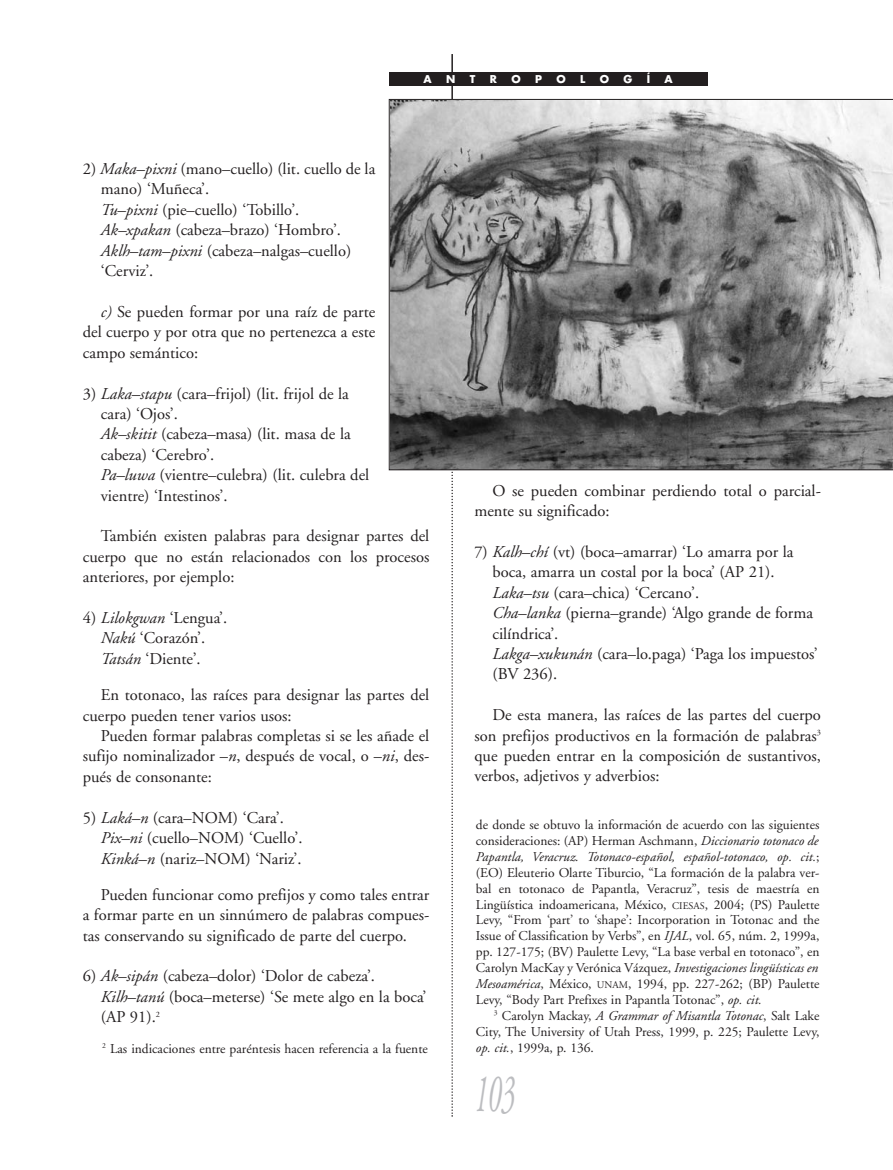
<style>
.page{position:relative;width:893px;height:1170px;background:#fff}
.page>*{position:absolute;margin:0;border:0;box-sizing:border-box;transform-origin:0 0}
.t1{font:italic 54px "Adobe Garamond";color:#bcbdc0;scale:.5 1}
.t2{font:16.5px/20.4px "Adobe Garamond";color:#231f20}
.t3{font:13.5px/15.9px "Adobe Garamond";color:#231f20;text-align:justify}
.t4{font:700 10.5px "Futura";color:#fff}
.s1{font-style:italic}
.s2{font-size:10.2px}
</style>
<div class="page">
<hr style="left:451px;top:54px;width:2px;height:306px;background:#231f20">
<svg style="left:451px;top:470px;width:2px;height:646px"></svg>
<div style="left:389px;top:72px;width:318px;height:14px;background:#231f20"></div>
<svg style="left:389px;top:99px;width:504px;height:371px;background:#8b8b8b"></svg>
<p class="t4" style="left:424px;top:74px;width:10px">A</p>
<p class="t4" style="left:446px;top:74px;width:11px">N</p>
<p class="t4" style="left:470px;top:74px;width:7px">T</p>
<p class="t4" style="left:490px;top:74px;width:9px">R</p>
<p class="t4" style="left:511px;top:74px;width:11px">O</p>
<p class="t4" style="left:535px;top:74px;width:8px">P</p>
<p class="t4" style="left:556px;top:74px;width:11px">O</p>
<p class="t4" style="left:580px;top:74px;width:7px">L</p>
<p class="t4" style="left:600px;top:74px;width:11px">O</p>
<p class="t4" style="left:623px;top:74px;width:10px">G</p>
<p class="t4" style="left:647px;top:74px;width:5px">Í</p>
<p class="t4" style="left:664px;top:74px;width:10px">A</p>
<p class="t2" style="left:101px;top:160px;width:276px;text-indent:-18px">2) <span class="s1">Maka–pixni</span> (mano–cuello) (lit. cuello de la mano) ‘Muñeca’.<br><span class="s1">Tu–pixni</span> (pie–cuello) ‘Tobillo’.<br><span class="s1">Ak–xpakan</span> (cabeza–brazo) ‘Hombro’.<br><span class="s1">Aklh–tam–pixni</span> (cabeza–nalgas–cuello) ‘Cerviz’.</p>
<p class="t2" style="left:83px;top:303px;width:294px;text-align:justify;text-indent:18px"><span class="s1">c)</span> Se pueden formar por una raíz de parte del cuerpo y por otra que no pertenezca a este campo semántico:</p>
<p class="t2" style="left:101px;top:384px;width:270px;text-indent:-18px">3) <span class="s1">Laka–stapu</span> (cara–frijol) (lit. frijol de la cara) ‘Ojos’.<br><span class="s1">Ak–skitit</span> (cabeza–masa) (lit. masa de la cabeza) ‘Cerebro’.<br><span class="s1">Pa–luwa</span> (vientre–culebra) (lit. culebra del vientre) ‘Intestinos’.</p>
<p class="t2" style="left:83px;top:527px;width:348px;text-align:justify;text-indent:18px">También existen palabras para designar partes del cuerpo que no están relacionados con los procesos anteriores, por ejemplo:</p>
<p class="t2" style="left:83px;top:609px;width:146px;text-align:center">4) <span class="s1">Lilokgwan</span> ‘Lengua’.<br><span class="s1">Nakú</span> ‘Corazón’.<br><span class="s1">Tatsán</span> ‘Diente’.</p>
<p class="t2" style="left:83px;top:686px;width:348px;text-indent:18px">En totonaco, las raíces para designar las partes del cuerpo pueden tener varios usos:</p>
<p class="t2" style="left:83px;top:727px;width:348px;text-align:justify;text-indent:18px">Pueden formar palabras completas si se les añade el sufijo nominalizador –<span class="s1">n</span>, después de vocal, o –<span class="s1">ni</span>, des&shy;pués de consonante:</p>
<p class="t2" style="left:101px;top:808px;width:203px;text-indent:-18px">5) <span class="s1">Laká–n</span> (cara–NOM) ‘Cara’.<br><span class="s1">Pix–ni</span> (cuello–NOM) ‘Cuello’.<br><span class="s1">Kinká–n</span> (nariz–NOM) ‘Nariz’.</p>
<p class="t2" style="left:83px;top:885px;width:348px;text-align:justify;text-indent:18px">Pueden funcionar como prefijos y como tales entrar a formar parte en un sinnúmero de palabras compues&shy;tas conservando su significado de parte del cuerpo.</p>
<p class="t2" style="left:101px;top:967px;width:327px;text-indent:-18px">6) <span class="s1">Ak–sipán</span> (cabeza–dolor) ‘Dolor de cabeza’.<br><span class="s1">Kilh–tanú</span> (boca–meterse) ‘Se mete algo en la boca’ (AP 91).<sup>2</sup></p>
<p class="t3" style="left:102px;top:1042px;width:327px"><sup>2</sup> Las indicaciones entre paréntesis hacen referencia a la fuente</p>
<p class="t2" style="left:474px;top:481px;width:348px;text-indent:18px">O se pueden combinar perdiendo total o parcial&shy;mente su significado:</p>
<p class="t2" style="left:492px;top:543px;width:327px;text-indent:-18px">7) <span class="s1">Kalh–chí</span> (vt) (boca–amarrar) ‘Lo amarra por la boca, amarra un costal por la boca’ (AP 21).<br><span class="s1">Laka–tsu</span> (cara–chica) ‘Cercano’.<br><span class="s1">Cha–lanka</span> (pierna–grande) ‘Algo grande de forma cilíndrica’.<br><span class="s1">Lakga–xukunán</span> (cara–lo.paga) ‘Paga los impuestos’ (BV 236).</p>
<p class="t2" style="left:474px;top:706px;width:348px;text-align:justify;text-indent:18px">De esta manera, las raíces de las partes del cuerpo son prefijos productivos en la formación de palabras<sup>3 </sup>que pueden entrar en la composición de sustantivos, verbos, adjetivos y adverbios:</p>
<p class="t3" style="left:476px;top:817px;width:345px">de donde se obtuvo la información de acuerdo con las siguientes consideraciones: (AP) Herman Aschmann, <span class="s1">Diccionario totonaco de Papantla, Veracruz. Totonaco-español, español-totonaco, op. cit.</span>; (EO) Eleuterio Olarte Tiburcio, “La formación de la palabra ver&shy;bal en totonaco de Papantla, Veracruz”, tesis de maestría en Lingüística indoamericana, México, <span class="s2">CIESAS</span>, 2004; (PS) Paulette Levy, “From ‘part’ to ‘shape’: Incorporation in Totonac and the Issue of Classification by Verbs”, en <span class="s1">IJAL</span>, vol. 65, núm. 2, 1999a, pp. 127-175; (BV) Paulette Levy, “La base verbal en totonaco”, en Carolyn MacKay y Verónica Vázquez, <span class="s1">Investigaciones lingüísticas en Mesoamérica</span>, México, <span class="s2">UNAM</span>, 1994, pp. 227-262; (BP) Paulette Levy, “Body Part Prefixes in Papantla Totonac”, <span class="s1">op. cit.</span></p>
<p class="t3" style="left:476px;top:1008px;width:345px;text-indent:18px"><sup>3</sup> Carolyn Mackay, <span class="s1">A Grammar of Misantla Totonac</span>, Salt Lake City, The University of Utah Press, 1999, p. 225; Paulette Levy, <span class="s1">op. cit.</span>, 1999a, p. 136.</p>
<h1 class="t1" style="left:474px;top:1071px;width:82px">103</h1>
</div>
